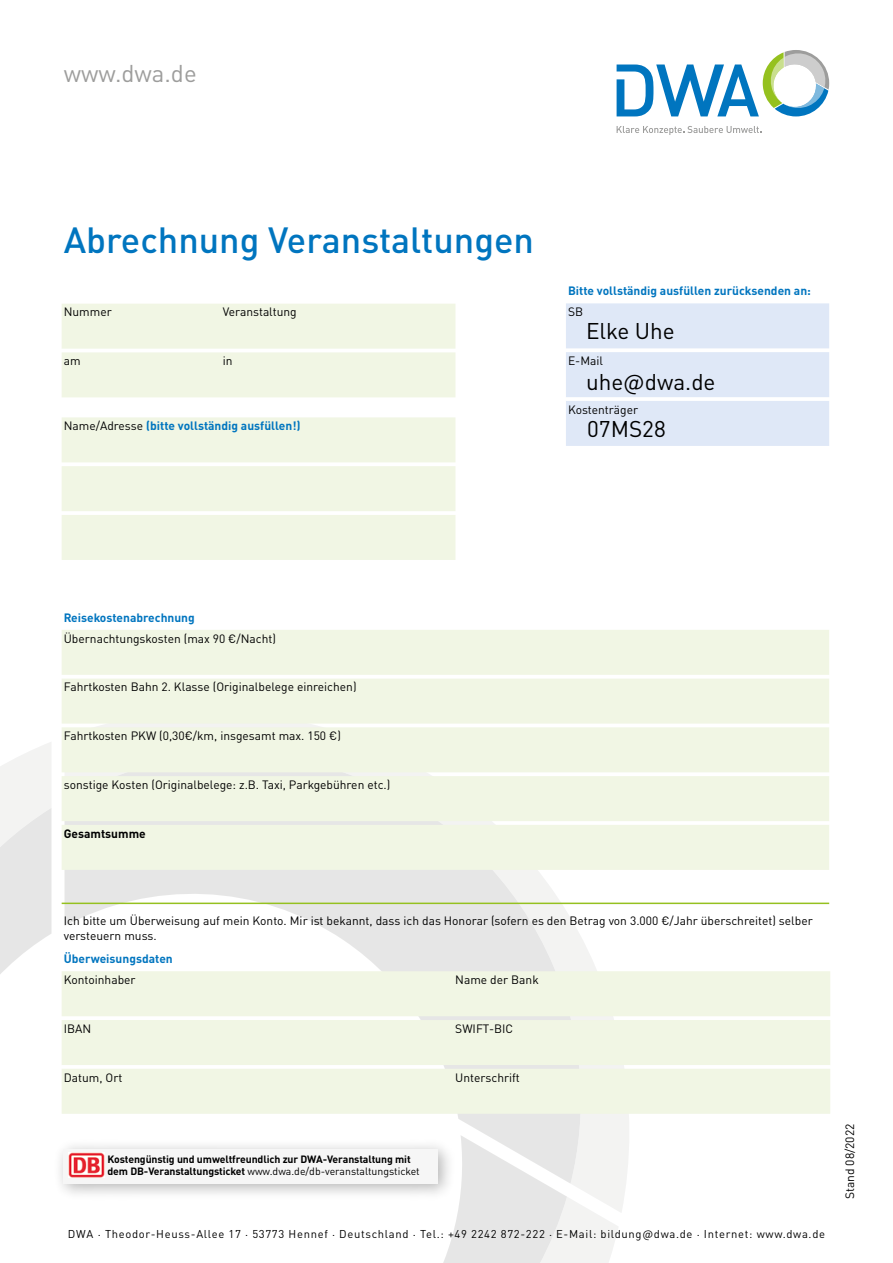
<style>
.page{position:relative;width:893px;height:1263px;background:#fff}
.page>*{position:absolute;margin:0;border:0;box-sizing:border-box;transform-origin:0 0}
.zwischenüberschrift{font:500 36px "DINOT";color:#0075bf}
.t1{font:24px "DINOT";color:#9d9d9c}
.Fließtext{font:22.5px "DINOT";color:#000}
.Textfelder{font:12px "DINOT";color:#000}
.Fließtext-2{font:12px/15px "DINOT";color:#000}
.zwischenüberschrift-2{font:700 12px "DINOT";color:#0075bf}
.Textfelder-2{font:700 12px "DINOT";color:#0075bf}
.Textfelder-3{font:700 12px "DINOT";color:#000}
.t2{font:11.25px "DINOT";letter-spacing:.06em;color:#000}
.Abschlusssatz{font:700 10.5px/12.6px "DINOT";letter-spacing:-.01em;color:#000}
.s1{font-weight:400;color:#000}
.s2{font-weight:400}
</style>
<div class="page">
<svg style="left:617px;top:126px;width:144px;height:9px"></svg>
<svg style="left:617px;top:50px;width:212px;height:66px"></svg>
<svg style="left:0;top:742px;width:619px;height:521px"></svg>
<svg style="left:48px;top:1135px;width:519px;height:128px"></svg>
<div style="left:566px;top:303px;width:263px;height:45px;background:#dfe8f7"></div>
<div style="left:566px;top:352px;width:263px;height:45px;background:#dfe8f7"></div>
<div style="left:566px;top:401px;width:263px;height:45px;background:#dfe8f7"></div>
<div style="left:62px;top:304px;width:393px;height:45px;background:#f1f6e4"></div>
<div style="left:62px;top:352px;width:393px;height:45px;background:#f1f6e4"></div>
<div style="left:62px;top:630px;width:767px;height:45px;background:#f1f6e4"></div>
<div style="left:62px;top:679px;width:767px;height:45px;background:#f1f6e4"></div>
<div style="left:62px;top:727px;width:767px;height:45px;background:#f1f6e4"></div>
<div style="left:62px;top:776px;width:767px;height:45px;background:#f1f6e4"></div>
<div style="left:62px;top:825px;width:767px;height:45px;background:#f1f6e4"></div>
<div style="left:62px;top:971px;width:768px;height:45px;background:#f1f6e4"></div>
<div style="left:62px;top:1020px;width:768px;height:45px;background:#f1f6e4"></div>
<div style="left:62px;top:1069px;width:768px;height:45px;background:#f1f6e4"></div>
<div style="left:62px;top:417px;width:393px;height:45px;background:#f1f6e4"></div>
<div style="left:62px;top:466px;width:393px;height:45px;background:#f1f6e4"></div>
<div style="left:62px;top:515px;width:393px;height:45px;background:#f1f6e4"></div>
<hr style="left:62px;top:902px;width:767px;height:2px;background:#95c11f">
<div style="left:53px;top:1138px;width:402px;height:63px;background:#000;opacity:.3"></div>
<div style="left:64px;top:1149px;width:374px;height:35px;background:#f6f6f6"></div>
<img style="left:68px;top:1152px;width:37px;height:26px">
<p class="t1" style="left:64px;top:55px;width:134px">www.dwa.de</p>
<p class="zwischenüberschrift" style="left:64px;top:212px;width:472px">Abrechnung Veranstaltungen</p>
<p class="Textfelder" style="left:64px;top:303px;width:50px">Nummer</p>
<p class="Textfelder" style="left:223px;top:303px;width:75px">Veranstaltung</p>
<p class="Textfelder" style="left:64px;top:352px;width:18px">am</p>
<p class="Textfelder" style="left:223px;top:352px;width:11px">in</p>
<p class="Textfelder-2" style="left:64px;top:416px;width:238px"><span class="s1">Name/Adresse</span> (bitte vollständig ausfüllen!)</p>
<p class="zwischenüberschrift-2" style="left:568px;top:281px;width:244px">Bitte vollständig ausfüllen zurücksenden an:</p>
<p class="Textfelder" style="left:568px;top:303px;width:17px">SB</p>
<p class="Fließtext" style="left:586px;top:314px;width:90px">Elke Uhe</p>
<p class="Fließtext" style="left:586px;top:364px;width:131px">uhe@dwa.de</p>
<p class="Fließtext" style="left:587px;top:412px;width:80px">07MS28</p>
<p class="Textfelder" style="left:568px;top:351px;width:37px">E-Mail</p>
<p class="Textfelder" style="left:568px;top:400px;width:72px">Kostenträger</p>
<p class="zwischenüberschrift-2" style="left:64px;top:608px;width:133px">Reisekostenabrechnung</p>
<p class="Textfelder" style="left:64px;top:629px;width:214px">Übernachtungskosten (max 90 €/Nacht)</p>
<p class="Textfelder" style="left:64px;top:678px;width:294px">Fahrtkosten Bahn 2. Klasse (Originalbelege einreichen)</p>
<p class="Textfelder" style="left:64px;top:727px;width:279px">Fahrtkosten PKW (0,30€/km, insgesamt max. 150 €)</p>
<p class="Textfelder" style="left:64px;top:775px;width:328px">sonstige Kosten (Originalbelege: z.B. Taxi, Parkgebühren etc.)</p>
<p class="Textfelder-3" style="left:64px;top:824px;width:83px">Gesamtsumme</p>
<p class="Fließtext-2" style="left:64px;top:912px;width:750px">Ich bitte um Überweisung auf mein Konto. Mir ist bekannt, dass ich das Honorar (sofern es den Betrag von 3.000 €/Jahr überschreitet) selber versteuern muss.</p>
<p class="zwischenüberschrift-2" style="left:64px;top:949px;width:111px">Überweisungsdaten</p>
<p class="Textfelder" style="left:64px;top:970px;width:73px">Kontoinhaber</p>
<p class="Textfelder" style="left:455px;top:970px;width:85px">Name der Bank</p>
<p class="Textfelder" style="left:64px;top:1019px;width:29px">IBAN</p>
<p class="Textfelder" style="left:455px;top:1019px;width:59px">SWIFT-BIC</p>
<p class="Textfelder" style="left:64px;top:1068px;width:60px">Datum, Ort</p>
<p class="Textfelder" style="left:455px;top:1068px;width:66px">Unterschrift</p>
<p class="Abschlusssatz" style="left:107px;top:1152px;width:314px">Kostengünstig und umweltfreundlich zur DWA-Veranstaltung mit dem DB-Veranstaltungsticket <span class="s2">www.dwa.de/db-veranstaltungsticket</span></p>
<p class="t2" style="left:68px;top:1226px;width:759px">DWA . Theodor-Heuss-Allee 17 . 53773 Hennef . Deutschland . Tel.: +49 2242 872-222 . E-Mail: bildung@dwa.de . Internet: www.dwa.de</p>
<p class="Fließtext-2" style="left:842px;top:1199px;width:77px;rotate:-90deg">Stand 08/2022</p>
</div>
